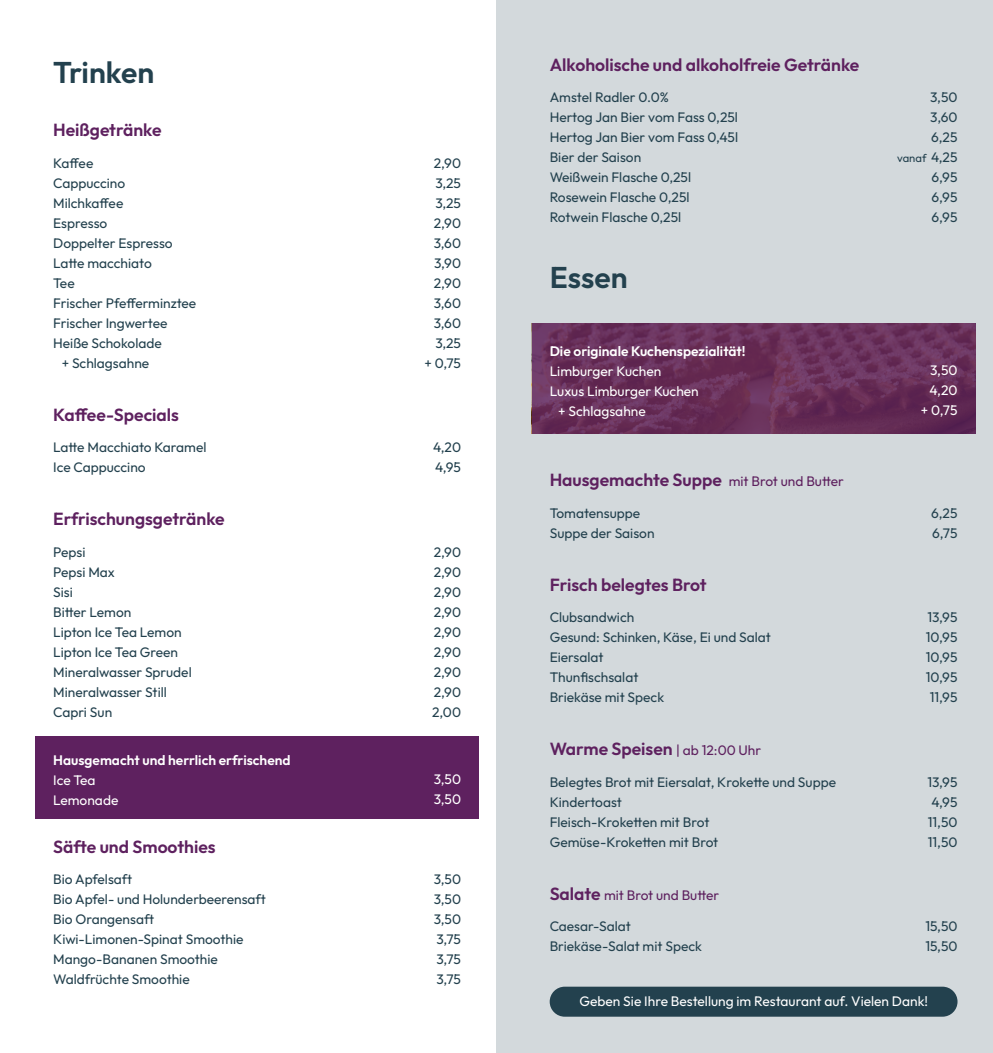
<style>
.page{position:relative;width:993px;height:1053px;background:#fff}
.page>*{position:absolute;margin:0;border:0;box-sizing:border-box;transform-origin:0 0}
.t1{font:600 30px "Outfit";color:#23414e}
.t2{font:600 17.5px "Outfit";color:#5e215f}
.t3{font:13.75px "Outfit";color:#23414e}
.t4{font:13.75px "Outfit";color:#fff}
.t5{font:600 13.75px "Outfit";color:#fff}
.t6{font:13.75px "Outfit";color:#5e215f}
.t7{font:11.25px "Outfit";color:#23414e}
.s1{font-weight:400;font-size:13.75px}
.s2{font-weight:600;font-size:17.5px}
.s3{font-size:13.75px}
</style>
<div class="page">
<div style="left:496px;top:0;width:496px;height:1052px;background:#d3d9dc"></div>
<div style="left:35px;top:735px;width:443px;height:83px;background:#5e215f"></div>
<svg style="left:531px;top:323px;width:443px;height:110px;fill:#682f57"></svg>
<div style="left:549px;top:986px;width:408px;height:30px;background:#23414e;border-radius:15px"></div>
<p class="t1" style="left:53px;top:53px;width:102px">Trinken</p>
<p class="t2" style="left:53px;top:118px;width:110px">Heißgetränke</p>
<p class="t3" style="left:53px;top:154px;width:42px">Kaffee</p>
<p class="t3" style="left:53px;top:174px;width:74px">Cappuccino</p>
<p class="t3" style="left:53px;top:194px;width:72px">Milchkaffee</p>
<p class="t3" style="left:53px;top:214px;width:56px">Espresso</p>
<p class="t3" style="left:53px;top:234px;width:121px">Doppelter Espresso</p>
<p class="t3" style="left:53px;top:254px;width:100px">Latte macchiato</p>
<p class="t3" style="left:53px;top:274px;width:23px">Tee</p>
<p class="t3" style="left:53px;top:294px;width:144px">Frischer Pfefferminztee</p>
<p class="t3" style="left:53px;top:314px;width:116px">Frischer Ingwertee</p>
<p class="t3" style="left:53px;top:334px;width:110px">Heiße Schokolade</p>
<p class="t3" style="left:62px;top:354px;width:89px">+ Schlagsahne</p>
<p class="t2" style="left:53px;top:403px;width:127px">Kaffee-Specials</p>
<p class="t3" style="left:53px;top:438px;width:155px">Latte Macchiato Karamel</p>
<p class="t3" style="left:53px;top:458px;width:94px">Ice Cappuccino</p>
<p class="t2" style="left:53px;top:507px;width:173px">Erfrischungsgetränke</p>
<p class="t3" style="left:53px;top:543px;width:34px">Pepsi</p>
<p class="t3" style="left:53px;top:563px;width:63px">Pepsi Max</p>
<p class="t3" style="left:53px;top:583px;width:21px">Sisi</p>
<p class="t3" style="left:53px;top:603px;width:80px">Bitter Lemon</p>
<p class="t3" style="left:53px;top:623px;width:130px">Lipton Ice Tea Lemon</p>
<p class="t3" style="left:53px;top:643px;width:126px">Lipton Ice Tea Green</p>
<p class="t3" style="left:53px;top:663px;width:140px">Mineralwasser Sprudel</p>
<p class="t3" style="left:53px;top:683px;width:115px">Mineralwasser Still</p>
<p class="t3" style="left:53px;top:703px;width:60px">Capri Sun</p>
<p class="t5" style="left:53px;top:750px;width:239px">Hausgemacht und herrlich erfrischend</p>
<p class="t4" style="left:53px;top:771px;width:44px">Ice Tea</p>
<p class="t4" style="left:53px;top:791px;width:67px">Lemonade</p>
<p class="t2" style="left:53px;top:835px;width:164px">Säfte und Smoothies</p>
<p class="t3" style="left:53px;top:870px;width:80px">Bio Apfelsaft</p>
<p class="t3" style="left:53px;top:890px;width:214px">Bio Apfel- und Holunderbeerensaft</p>
<p class="t3" style="left:53px;top:910px;width:102px">Bio Orangensaft</p>
<p class="t3" style="left:53px;top:930px;width:192px">Kiwi-Limonen-Spinat Smoothie</p>
<p class="t3" style="left:53px;top:950px;width:166px">Mango-Bananen Smoothie</p>
<p class="t3" style="left:53px;top:970px;width:138px">Waldfrüchte Smoothie</p>
<p class="t3" style="left:433px;top:154px;width:29px">2,90</p>
<p class="t3" style="left:435px;top:174px;width:27px">3,25</p>
<p class="t3" style="left:435px;top:194px;width:27px">3,25</p>
<p class="t3" style="left:433px;top:214px;width:29px">2,90</p>
<p class="t3" style="left:433px;top:234px;width:29px">3,60</p>
<p class="t3" style="left:434px;top:254px;width:28px">3,90</p>
<p class="t3" style="left:433px;top:274px;width:29px">2,90</p>
<p class="t3" style="left:433px;top:294px;width:29px">3,60</p>
<p class="t3" style="left:433px;top:314px;width:29px">3,60</p>
<p class="t3" style="left:435px;top:334px;width:27px">3,25</p>
<p class="t3" style="left:424px;top:354px;width:38px">+ 0,75</p>
<p class="t3" style="left:433px;top:438px;width:29px">4,20</p>
<p class="t3" style="left:435px;top:458px;width:27px">4,95</p>
<p class="t3" style="left:433px;top:543px;width:29px">2,90</p>
<p class="t3" style="left:433px;top:563px;width:29px">2,90</p>
<p class="t3" style="left:433px;top:583px;width:29px">2,90</p>
<p class="t3" style="left:433px;top:603px;width:29px">2,90</p>
<p class="t3" style="left:433px;top:623px;width:29px">2,90</p>
<p class="t3" style="left:433px;top:643px;width:29px">2,90</p>
<p class="t3" style="left:433px;top:663px;width:29px">2,90</p>
<p class="t3" style="left:433px;top:683px;width:29px">2,90</p>
<p class="t3" style="left:432px;top:703px;width:30px">2,00</p>
<p class="t4" style="left:433px;top:770px;width:29px">3,50</p>
<p class="t4" style="left:433px;top:790px;width:29px">3,50</p>
<p class="t3" style="left:433px;top:870px;width:29px">3,50</p>
<p class="t3" style="left:433px;top:890px;width:29px">3,50</p>
<p class="t3" style="left:433px;top:910px;width:29px">3,50</p>
<p class="t3" style="left:436px;top:930px;width:26px">3,75</p>
<p class="t3" style="left:436px;top:950px;width:26px">3,75</p>
<p class="t3" style="left:436px;top:970px;width:26px">3,75</p>
<p class="t2" style="left:549px;top:53px;width:311px">Alkoholische und alkoholfreie Getränke</p>
<p class="t3" style="left:549px;top:89px;width:121px">Amstel Radler 0.0%</p>
<p class="t3" style="left:549px;top:109px;width:190px">Hertog Jan Bier vom Fass 0,25l</p>
<p class="t3" style="left:549px;top:129px;width:190px">Hertog Jan Bier vom Fass 0,45l</p>
<p class="t3" style="left:549px;top:149px;width:93px">Bier der Saison</p>
<p class="t3" style="left:549px;top:169px;width:143px">Weißwein Flasche 0,25l</p>
<p class="t3" style="left:549px;top:189px;width:141px">Rosewein Flasche 0,25l</p>
<p class="t3" style="left:549px;top:209px;width:133px">Rotwein Flasche 0,25l</p>
<p class="t1" style="left:549px;top:257px;width:79px">Essen</p>
<p class="t5" style="left:549px;top:341px;width:197px">Die originale Kuchenspezialität!</p>
<p class="t4" style="left:549px;top:362px;width:113px">Limburger Kuchen</p>
<p class="t4" style="left:549px;top:382px;width:150px">Luxus Limburger Kuchen</p>
<p class="t4" style="left:558px;top:402px;width:89px">+ Schlagsahne</p>
<p class="t2" style="left:549px;top:468px;width:296px">Hausgemachte Suppe <span class="s1">mit Brot und Butter</span></p>
<p class="t3" style="left:549px;top:504px;width:92px">Tomatensuppe</p>
<p class="t3" style="left:549px;top:524px;width:106px">Suppe der Saison</p>
<p class="t2" style="left:549px;top:573px;width:158px">Frisch belegtes Brot</p>
<p class="t3" style="left:549px;top:608px;width:86px">Clubsandwich</p>
<p class="t3" style="left:549px;top:628px;width:223px">Gesund: Schinken, Käse, Ei und Salat</p>
<p class="t3" style="left:549px;top:648px;width:55px">Eiersalat</p>
<p class="t3" style="left:549px;top:668px;width:90px">Thunfischsalat</p>
<p class="t3" style="left:549px;top:688px;width:116px">Briekäse mit Speck</p>
<p class="t2" style="left:549px;top:737px;width:213px">Warme Speisen <span class="s1">| ab 12:00 Uhr</span></p>
<p class="t3" style="left:549px;top:773px;width:288px">Belegtes Brot mit Eiersalat, Krokette und Suppe</p>
<p class="t3" style="left:549px;top:793px;width:74px">Kindertoast</p>
<p class="t3" style="left:549px;top:813px;width:161px">Fleisch-Kroketten mit Brot</p>
<p class="t3" style="left:549px;top:833px;width:170px">Gemüse-Kroketten mit Brot</p>
<p class="t6" style="left:549px;top:886px;width:171px"><span class="s2">Salate</span> mit Brot und Butter</p>
<p class="t3" style="left:549px;top:917px;width:83px">Caesar-Salat</p>
<p class="t3" style="left:549px;top:937px;width:154px">Briekäse-Salat mit Speck</p>
<p class="t3" style="left:929px;top:89px;width:29px">3,50</p>
<p class="t3" style="left:930px;top:109px;width:29px">3,60</p>
<p class="t3" style="left:930px;top:129px;width:28px">6,25</p>
<p class="t7" style="left:896px;top:151px;width:62px">vanaf <span class="s3">4,25</span></p>
<p class="t3" style="left:931px;top:169px;width:28px">6,95</p>
<p class="t3" style="left:931px;top:189px;width:28px">6,95</p>
<p class="t3" style="left:931px;top:209px;width:28px">6,95</p>
<p class="t4" style="left:929px;top:361px;width:29px">3,50</p>
<p class="t4" style="left:929px;top:381px;width:29px">4,20</p>
<p class="t4" style="left:920px;top:401px;width:38px">+ 0,75</p>
<p class="t3" style="left:930px;top:504px;width:28px">6,25</p>
<p class="t3" style="left:931px;top:524px;width:27px">6,75</p>
<p class="t3" style="left:927px;top:608px;width:32px">13,95</p>
<p class="t3" style="left:925px;top:628px;width:33px">10,95</p>
<p class="t3" style="left:925px;top:648px;width:33px">10,95</p>
<p class="t3" style="left:925px;top:668px;width:33px">10,95</p>
<p class="t3" style="left:929px;top:688px;width:29px">11,95</p>
<p class="t3" style="left:927px;top:773px;width:32px">13,95</p>
<p class="t3" style="left:931px;top:793px;width:27px">4,95</p>
<p class="t3" style="left:927px;top:813px;width:31px">11,50</p>
<p class="t3" style="left:927px;top:833px;width:31px">11,50</p>
<p class="t3" style="left:925px;top:917px;width:34px">15,50</p>
<p class="t3" style="left:925px;top:937px;width:34px">15,50</p>
<p class="t4" style="left:579px;top:992px;width:350px">Geben Sie Ihre Bestellung im Restaurant auf. Vielen Dank!</p>
</div>
